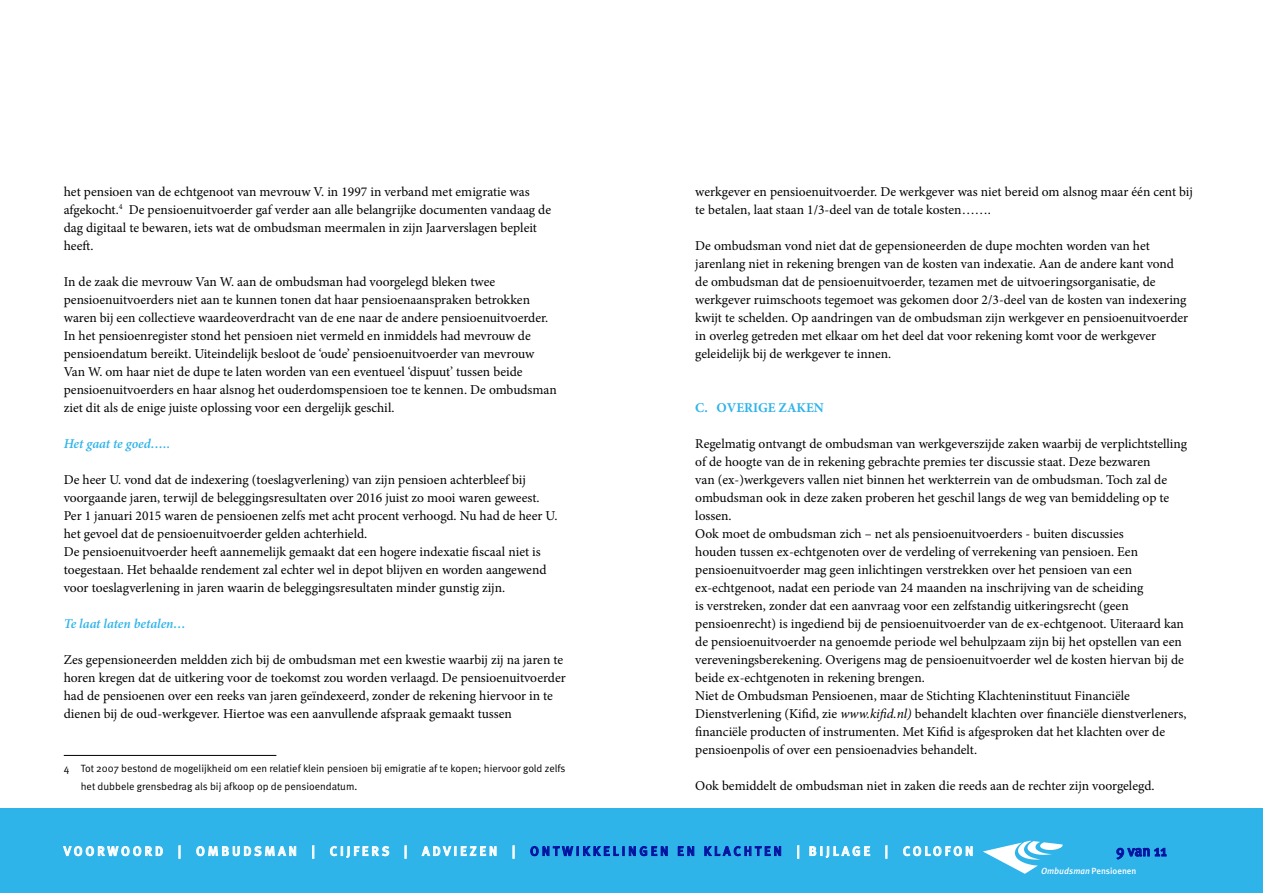
<style>
.page{position:relative;width:1263px;height:893px;background:#fff}
.page>*{position:absolute;margin:0;border:0;box-sizing:border-box;transform-origin:0 0}
.t1{font:500 15px "Meta";color:#00109f}
.t2{font:13.5px/18px "Minion Pro";color:#000}
.t3{font:italic 600 13.5px "Minion Pro";letter-spacing:-.005em;color:#2fb4e9}
.t4{font:700 13.5px "Minion Pro";color:#2fb4e9}
.t5{font:500 12.9px "Meta";letter-spacing:.23em;color:#fff}
.t6{font:10.5px/18px "Meta Normal";color:#000}
.t7{font:italic 500 9px "Meta";color:#fff}
.t8{font:500 9px "Meta";color:#fff}
.t9{font:500 8.85px "Meta";letter-spacing:.005em;color:#fff}
.s1{font-style:italic}
.s2{color:#00109f}
.s3{font-size:9px}
</style>
<div class="page">
<div style="left:0;top:808px;width:1263px;height:85px;background:#2fb4e9"></div>
<svg style="left:1116px;top:848px;width:50px;height:11px"></svg>
<svg style="left:983px;top:841px;width:80px;height:33px"></svg>
<svg style="left:63px;top:846px;width:100px;height:10px"></svg>
<svg style="left:179px;top:846px;width:1px;height:12px"></svg>
<svg style="left:196px;top:846px;width:100px;height:10px"></svg>
<svg style="left:312px;top:846px;width:2px;height:12px"></svg>
<svg style="left:330px;top:846px;width:59px;height:12px"></svg>
<svg style="left:405px;top:846px;width:1px;height:12px"></svg>
<svg style="left:422px;top:846px;width:74px;height:10px"></svg>
<svg style="left:513px;top:846px;width:1px;height:12px"></svg>
<svg style="left:530px;top:846px;width:138px;height:10px"></svg>
<svg style="left:678px;top:846px;width:16px;height:10px"></svg>
<svg style="left:704px;top:846px;width:77px;height:10px"></svg>
<svg style="left:797px;top:846px;width:2px;height:12px"></svg>
<svg style="left:809px;top:846px;width:61px;height:12px"></svg>
<svg style="left:886px;top:846px;width:1px;height:12px"></svg>
<svg style="left:903px;top:846px;width:69px;height:10px"></svg>
<hr style="left:64px;top:755px;width:212px;height:1px;background:#000">
<p class="t2" style="left:64px;top:182px;width:489px">het pensioen van de echtgenoot van mevrouw V. in 1997 in verband met emigratie was afgekocht.<sup>4</sup> De pensioenuitvoerder gaf verder aan alle belangrijke documenten vandaag de dag digitaal te bewaren, iets wat de ombudsman meermalen in zijn Jaarverslagen bepleit heeft.</p>
<p class="t2" style="left:64px;top:272px;width:494px">In de zaak die mevrouw Van W. aan de ombudsman had voorgelegd bleken twee pensioenuitvoerders niet aan te kunnen tonen dat haar pensioenaanspraken betrokken waren bij een collectieve waardeoverdracht van de ene naar de andere pensioenuitvoerder.<br>In het pensioenregister stond het pensioen niet vermeld en inmiddels had mevrouw de pensioendatum bereikt. Uiteindelijk besloot de ‘oude’ pensioenuitvoerder van mevrouw Van W. om haar niet de dupe te laten worden van een eventueel ‘dispuut’ tussen beide pensioenuitvoerders en haar alsnog het ouderdomspensioen toe te kennen. De ombudsman ziet dit als de enige juiste oplossing voor een dergelijk geschil.</p>
<p class="t3" style="left:64px;top:434px;width:108px">Het gaat te goed…..</p>
<p class="t2" style="left:64px;top:470px;width:495px">De heer U. vond dat de indexering (toeslagverlening) van zijn pensioen achterbleef bij voorgaande jaren, terwijl de beleggingsresultaten over 2016 juist zo mooi waren geweest.<br>Per 1 januari 2015 waren de pensioenen zelfs met acht procent verhoogd. Nu had de heer U. het gevoel dat de pensioenuitvoerder gelden achterhield.<br>De pensioenuitvoerder heeft aannemelijk gemaakt dat een hogere indexatie fiscaal niet is toegestaan. Het behaalde rendement zal echter wel in depot blijven en worden aangewend voor toeslagverlening in jaren waarin de beleggingsresultaten minder gunstig zijn.</p>
<p class="t3" style="left:64px;top:614px;width:124px">Te laat laten betalen…</p>
<p class="t2" style="left:64px;top:650px;width:503px">Zes gepensioneerden meldden zich bij de ombudsman met een kwestie waarbij zij na jaren te horen kregen dat de uitkering voor de toekomst zou worden verlaagd. De pensioenuitvoerder had de pensioenen over een reeks van jaren geïndexeerd, zonder de rekening hiervoor in te dienen bij de oud-werkgever. Hiertoe was een aanvullende afspraak gemaakt tussen</p>
<p class="t6" style="left:81px;top:760px;width:486px;text-indent:-17px">4 Tot 2007 bestond de mogelijkheid om een relatief klein pensioen bij emigratie af te kopen; hiervoor gold zelfs het dubbele grensbedrag als bij afkoop op de pensioendatum.</p>
<p class="t2" style="left:695px;top:182px;width:499px">werkgever en pensioenuitvoerder. De werkgever was niet bereid om alsnog maar één cent bij te betalen, laat staan 1/3-deel van de totale kosten…….</p>
<p class="t2" style="left:695px;top:236px;width:494px">De ombudsman vond niet dat de gepensioneerden de dupe mochten worden van het jarenlang niet in rekening brengen van de kosten van indexatie. Aan de andere kant vond de ombudsman dat de pensioenuitvoerder, tezamen met de uitvoeringsorganisatie, de werkgever ruimschoots tegemoet was gekomen door 2/3-deel van de kosten van indexering kwijt te schelden. Op aandringen van de ombudsman zijn werkgever en pensioenuitvoerder in overleg getreden met elkaar om het deel dat voor rekening komt voor de werkgever geleidelijk bij de werkgever te innen.</p>
<p class="t4" style="left:695px;top:398px;width:130px">C. OVERIGE ZAKEN</p>
<p class="t2" style="left:695px;top:434px;width:493px">Regelmatig ontvangt de ombudsman van werkgeverszijde zaken waarbij de verplichtstelling of de hoogte van de in rekening gebrachte premies ter discussie staat. Deze bezwaren<br>van (ex-)werkgevers vallen niet binnen het werkterrein van de ombudsman. Toch zal de ombudsman ook in deze zaken proberen het geschil langs de weg van bemiddeling op te lossen.<br>Ook moet de ombudsman zich – net als pensioenuitvoerders - buiten discussies<br>houden tussen ex-echtgenoten over de verdeling of verrekening van pensioen. Een pensioenuitvoerder mag geen inlichtingen verstrekken over het pensioen van een ex-echtgenoot, nadat een periode van 24 maanden na inschrijving van de scheiding<br>is verstreken, zonder dat een aanvraag voor een zelfstandig uitkeringsrecht (geen pensioenrecht) is ingediend bij de pensioenuitvoerder van de ex-echtgenoot. Uiteraard kan de pensioenuitvoerder na genoemde periode wel behulpzaam zijn bij het opstellen van een vereveningsberekening. Overigens mag de pensioenuitvoerder wel de kosten hiervan bij de beide ex-echtgenoten in rekening brengen.<br>Niet de Ombudsman Pensioenen, maar de Stichting Klachteninstituut Financiële Dienstverlening (Kifid, zie <span class="s1">www.kifid.nl)</span> behandelt klachten over financiële dienstverleners, financiële producten of instrumenten. Met Kifid is afgesproken dat het klachten over de pensioenpolis of over een pensioenadvies behandelt.</p>
<p class="t2" style="left:695px;top:776px;width:461px">Ook bemiddelt de ombudsman niet in zaken die reeds aan de rechter zijn voorgelegd.</p>
<p class="t5" style="left:64px;top:844px;width:911px">VOORWOORD | OMBUDSMAN | CIJFERS | ADVIEZEN | <span class="s2">ONTWIKKELINGEN EN KLACHTEN</span> | BIJLAGE | COLOFON</p>
<p class="t1" style="left:1116px;top:842px;width:52px">9 van 11</p>
<p class="t7" style="left:1039px;top:866px;width:51px">Ombudsman</p>
<p class="t9" style="left:1041px;top:866px;width:97px"><span class="s1">Ombudsman</span><span class="s3">P</span>Pensioenen</p>
<p class="t8" style="left:1095px;top:866px;width:42px">ensioenen</p>
</div>
